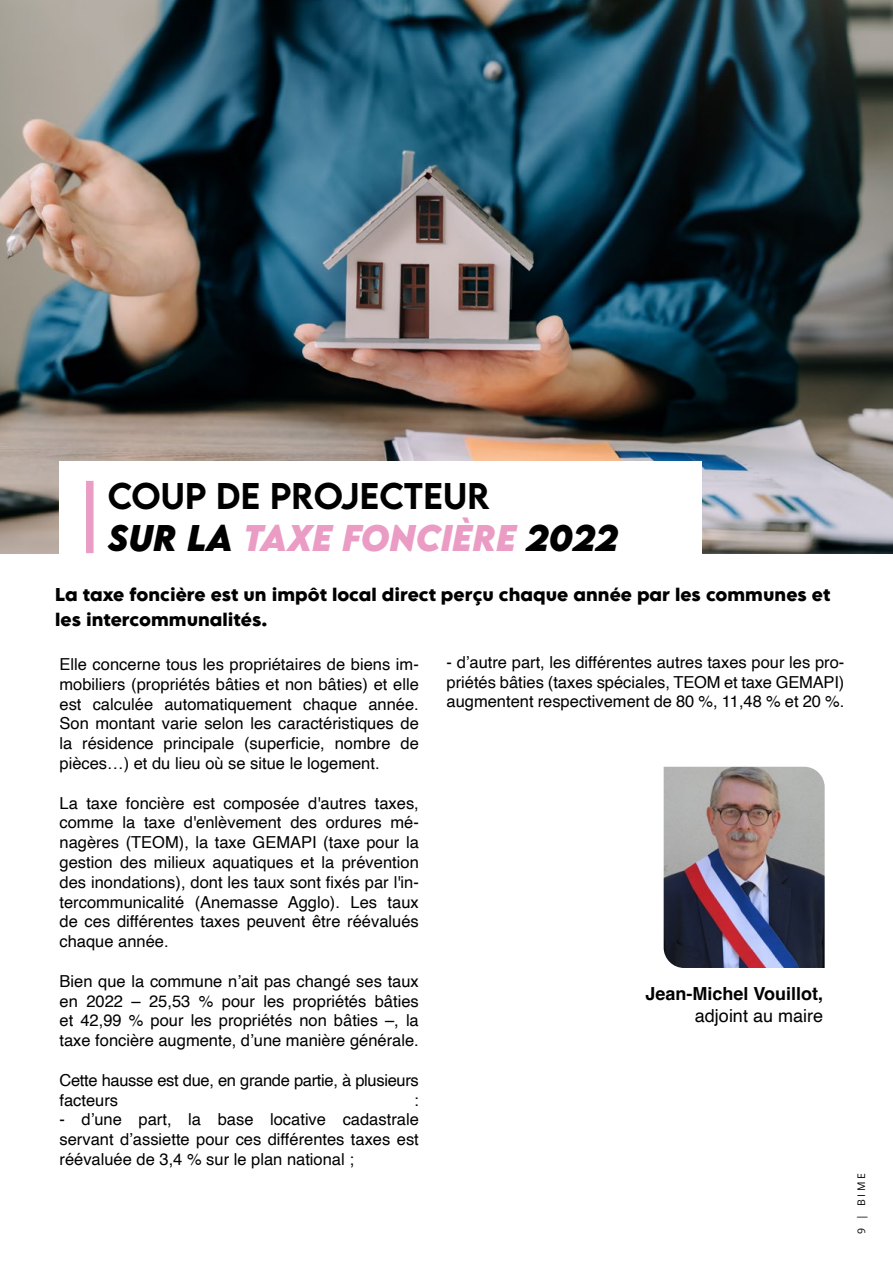
<style>
.page{position:relative;width:893px;height:1263px;background:#fff}
.page>*{position:absolute;margin:0;border:0;box-sizing:border-box;transform-origin:0 0}
.t1{font:500 33px/42px "LEMONMILK Pro FTR";letter-spacing:.005em;color:#000}
.t2{font:700 18px "Helvetica";color:#000}
.t3{font:18px "Helvetica";color:#000}
.t4{font:16.5px/19.8px "Helvetica";color:#000;text-align:justify}
.t5{font:700 16.5px/25.5px "LEMONMILK Pro FTR";color:#000}
.t6{font:16.5px/19.8px "Helvetica";letter-spacing:-.02em;color:#000}
.t7{font:10.5px "Open Sans";color:#000}
.s1{font-weight:700;font-style:italic}
.s2{font-weight:700;font-style:italic;color:#ea9cc4}
</style>
<div class="page">
<img style="left:0;top:0;width:893px;height:553px">
<div style="left:60px;top:461px;width:642px;height:102px;background:#fff"></div>
<div style="left:86px;top:481px;width:8px;height:72px;background:#ea9cc4"></div>
<img style="left:664px;top:767px;width:161px;height:201px">
<h1 class="t1" style="left:108px;top:475px;width:512px">COUP DE PROJECTEUR<br><span class="s1">SUR LA</span> <span class="s2">TAXE FONCIÈRE</span> <span class="s1">2022</span></h1>
<p class="t5" style="left:55px;top:582px;width:776px">La taxe foncière est un impôt local direct perçu chaque année par les communes et les intercommunalités.</p>
<p class="t4" style="left:60px;top:655px;width:361px">Elle concerne tous les propriétaires de biens im&shy;mobiliers (propriétés bâties et non bâties) et elle est calculée automatiquement chaque année.<br>Son montant varie selon les caractéristiques de la résidence principale (superficie, nombre de pièces…) et du lieu où se situe le logement.</p>
<p class="t4" style="left:60px;top:793px;width:361px">La taxe foncière est composée d'autres taxes, comme la taxe d'enlèvement des ordures mé&shy;nagères (TEOM), la taxe GEMAPI (taxe pour la gestion des milieux aquatiques et la prévention des inondations), dont les taux sont fixés par l'in&shy;tercommunicalité (Anemasse Agglo). Les taux de ces différentes taxes peuvent être réévalués chaque année.</p>
<p class="t4" style="left:60px;top:971px;width:361px">Bien que la commune n’ait pas changé ses taux en 2022 – 25,53 % pour les propriétés bâties et 42,99 % pour les propriétés non bâties –, la taxe foncière augmente, d’une manière générale.</p>
<p class="t6" style="left:60px;top:1070px;width:361px">Cette hausse est due, en grande partie, à plusieurs facteurs</p>
<p class="t4" style="left:414px;top:1090px;width:6px">:</p>
<p class="t4" style="left:60px;top:1110px;width:361px">- d’une part, la base locative cadastrale servant d’assiette pour ces différentes taxes est réévaluée de 3,4 % sur le plan national ;</p>
<p class="t4" style="left:446px;top:652px;width:399px">- d’autre part, les différentes autres taxes pour les pro&shy;priétés bâties (taxes spéciales, TEOM et taxe GEMAPI) augmentent respectivement de 80 %, 11,48 % et 20 %.</p>
<p class="t2" style="left:645px;top:983px;width:179px">Jean-Michel Vouillot,</p>
<p class="t3" style="left:695px;top:1002px;width:130px">adjoint au maire</p>
<p class="t7" style="left:854px;top:1234px;width:62px;rotate:-90deg">9 | BIME</p>
</div>
